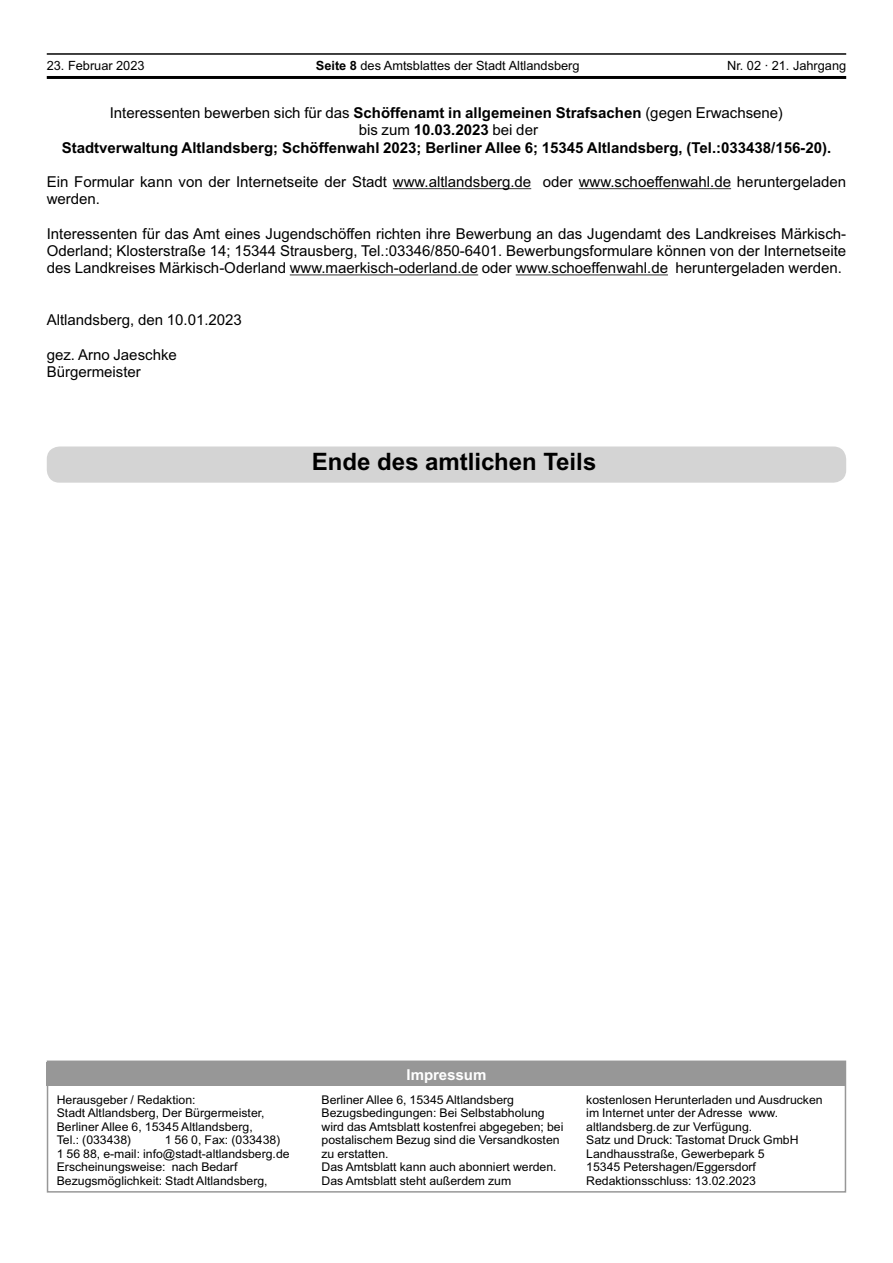
<style>
.page{position:relative;width:893px;height:1263px;background:#fff}
.page>*{position:absolute;margin:0;border:0;box-sizing:border-box;transform-origin:0 0}
.t1{font:700 24px "Arial";color:#000}
.t2{font:15px/17.2px "Arial";color:#000}
.t3{font:700 15px/17.2px "Arial";color:#000;text-align:center}
.t4{font:700 15px "Arial";color:#fff}
.t5{font:12.75px "Arial";color:#000}
.t6{font:12px/13.5px "Arial";color:#000}
.s1{font-weight:700}
.s2{font-weight:400}
</style>
<div class="page">
<hr style="left:47px;top:53px;width:799px;height:2px;background:#000">
<hr style="left:47px;top:76px;width:799px;height:3px;background:#000">
<hr style="left:393px;top:188px;width:138px;height:1px;background:#393939">
<hr style="left:579px;top:188px;width:152px;height:1px;background:#393939">
<hr style="left:290px;top:275px;width:188px;height:1px;background:#393939">
<hr style="left:516px;top:275px;width:152px;height:1px;background:#393939">
<div style="left:47px;top:446px;width:799px;height:37px;background:#d4d4d4;border-radius:13px"></div>
<div style="left:47px;top:1060px;width:799px;height:132px;border:2px solid #979797"></div>
<div style="left:47px;top:1062px;width:799px;height:24px;background:#979797"></div>
<p class="t5" style="left:47px;top:58px;width:99px">23. Februar 2023</p>
<p class="t5" style="left:316px;top:58px;width:265px"><span class="s1">Seite</span> des Amtsblattes der Stadt Altlandsberg</p>
<p class="t5" style="left:727px;top:58px;width:121px">Nr. 02 · 21. Jahrgang</p>
<p class="t3" style="left:62px;top:104px;width:771px"><span class="s2">Interessenten bewerben sich für das</span> Schöffenamt in allgemeinen Strafsachen <span class="s2">(gegen Erwachsene)<br>bis zum</span> 10.03.2023 <span class="s2">bei der<br></span>Stadtverwaltung Altlandsberg; Schöffenwahl 2023; Berliner Allee 6; 15345 Altlandsberg, (Tel.:033438/156-20).</p>
<p class="t2" style="left:47px;top:173px;width:801px">Ein Formular kann von der Internetseite der Stadt www.altlandsberg.de oder www.schoeffenwahl.de heruntergeladen werden.</p>
<p class="t2" style="left:47px;top:225px;width:801px;text-align:justify">Interessenten für das Amt eines Jugendschöffen richten ihre Bewerbung an das Jugendamt des Landkreises Märkisch-Oderland; Klosterstraße 14; 15344 Strausberg, Tel.:03346/850-6401. Bewerbungsformulare können von der Internetseite des Landkreises Märkisch-Oderland www.maerkisch-oderland.de oder www.schoeffenwahl.de heruntergeladen werden.</p>
<p class="t2" style="left:47px;top:311px;width:197px">Altlandsberg, den 10.01.2023</p>
<p class="t2" style="left:47px;top:346px;width:132px">gez. Arno Jaeschke<br>Bürgermeister</p>
<h1 class="t1" style="left:328px;top:447px;width:270px">nde des amtlichen eils</h1>
<p class="t6" style="left:57px;top:1093px;width:209px">Herausgeber / Redaktion:<br>Stadt Altlandsberg, Der Bürgermeister,<br>Berliner Allee 6, 15345 Altlandsberg,<br>Tel.: (033438)</p>
<p class="t6" style="left:57px;top:1133px;width:234px;text-indent:108px">1 56 0, Fax: (033438)<br>1 56 88, e-mail: info@stadt-altlandsberg.de Erscheinungsweise: nach Bedarf Bezugsmöglichkeit: Stadt Altlandsberg,</p>
<p class="t4" style="left:411px;top:1066px;width:77px">mpressum</p>
<p class="t6" style="left:322px;top:1093px;width:243px">Berliner Allee 6, 15345 Altlandsberg Bezugsbedingungen: Bei Selbstabholung wird das Amtsblatt kostenfrei abgegeben; bei postalischem Bezug sind die Versandkosten zu erstatten.<br>Das Amtsblatt kann auch abonniert werden.<br>Das Amtsblatt steht außerdem zum</p>
<p class="t6" style="left:586px;top:1093px;width:238px">kostenlosen Herunterladen und Ausdrucken im Internet unter der Adresse www. altlandsberg.de zur Verfügung.<br>Satz und Druck: Tastomat Druck GmbH Landhausstraße, Gewerbepark 5<br>15345 Petershagen/Eggersdorf Redaktionsschluss: 13.02.2023</p>
</div>
